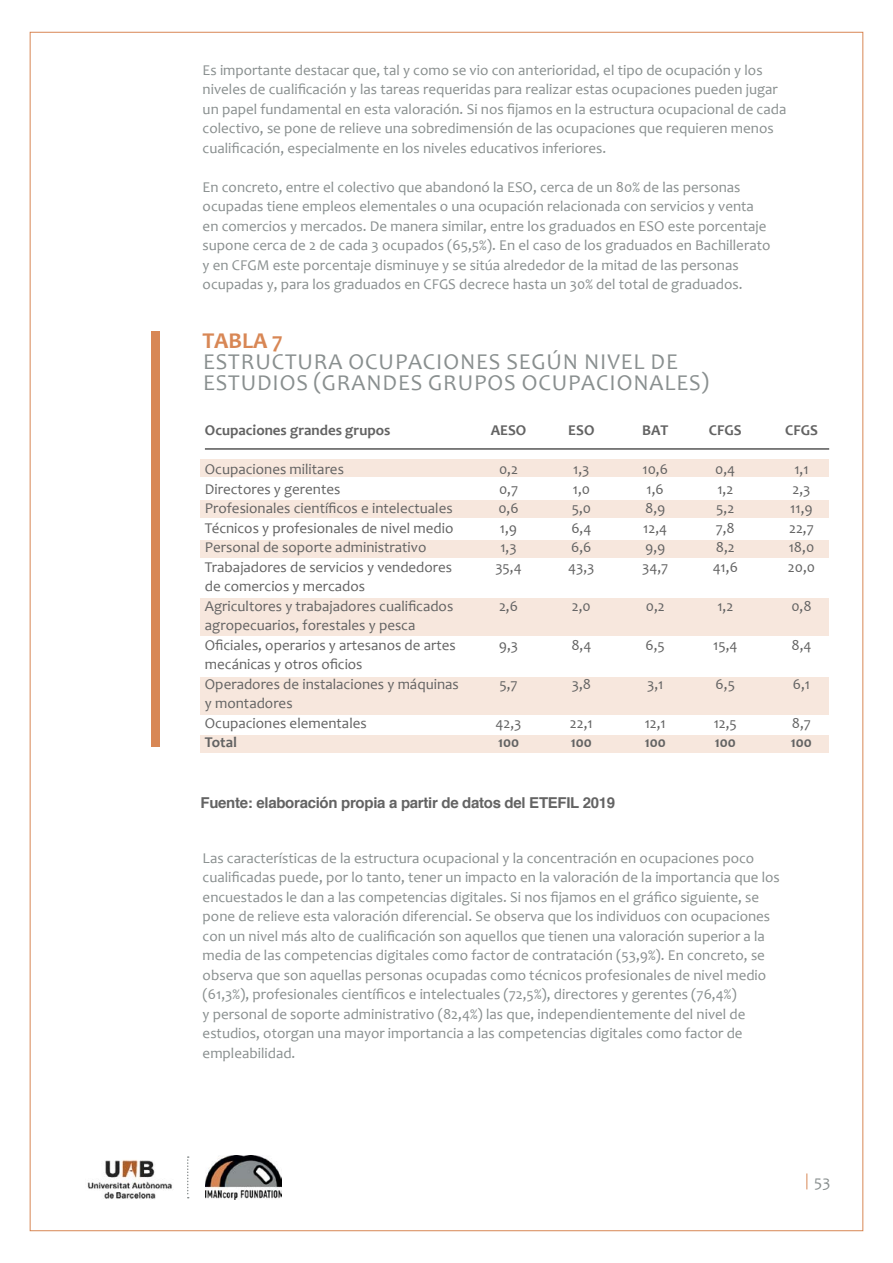
<style>
.page{position:relative;width:893px;height:1263px;background:#fff}
.page>*{position:absolute;margin:0;border:0;box-sizing:border-box;transform-origin:0 0}
.t1{font:22.65px/21.1px "Candara";letter-spacing:.04em;color:#898f8f}
.t2{font:700 22.65px "Candara";color:#d88755}
.t3{font:16.5px "Candara";color:#898f8f}
.t4{font:15px/19.5px "Candara";color:#898f8f}
.t5{font:15px/19.5px "Candara";color:#636363;text-align:center}
.t6{font:700 15px "Candara";color:#636363}
.t7{font:700 15px "Helvetica";letter-spacing:-.02em;color:#636363}
</style>
<div class="page">
<img style="left:206px;top:1155px;width:75px;height:44px">
<img style="left:87px;top:1160px;width:85px;height:39px">
<svg style="left:187px;top:1156px;width:2px;height:42px"></svg>
<svg style="left:806px;top:1173px;width:1px;height:16px"></svg>
<div style="left:151px;top:332px;width:9px;height:415px;background:#d88755"></div>
<div style="left:201px;top:460px;width:628px;height:17px;background:#f7e7dd"></div>
<div style="left:201px;top:500px;width:628px;height:17px;background:#f7e7dd"></div>
<div style="left:201px;top:540px;width:628px;height:18px;background:#f7e7dd"></div>
<div style="left:201px;top:735px;width:628px;height:18px;background:#f7e7dd"></div>
<div style="left:201px;top:677px;width:628px;height:37px;background:#f7e7dd"></div>
<div style="left:201px;top:599px;width:628px;height:37px;background:#f7e7dd"></div>
<hr style="left:205px;top:449px;width:624px;height:1px;background:#000">
<p class="t4" style="left:203px;top:60px;width:585px">Es importante destacar que, tal y como se vio con anterioridad, el tipo de ocupación y los niveles de cualificación y las tareas requeridas para realizar estas ocupaciones pueden jugar un papel fundamental en esta valoración. Si nos fijamos en la estructura ocupacional de cada colectivo, se pone de relieve una sobredimensión de las ocupaciones que requieren menos cualificación, especialmente en los niveles educativos inferiores.</p>
<p class="t4" style="left:203px;top:177px;width:569px">En concreto, entre el colectivo que abandonó la ESO, cerca de un 80% de las personas ocupadas tiene empleos elementales o una ocupación relacionada con servicios y venta en comercios y mercados. De manera similar, entre los graduados en ESO este porcentaje supone cerca de 2 de cada 3 ocupados (65,5%). En el caso de los graduados en Bachillerato y en CFGM este porcentaje disminuye y se sitúa alrededor de la mitad de las personas ocupadas y, para los graduados en CFGS decrece hasta un 30% del total de graduados.</p>
<h1 class="t2" style="left:203px;top:327px;width:82px">TABLA 7</h1>
<h1 class="t1" style="left:203px;top:351px;width:508px">ESTRUCTURA OCUPACIONES SEGÚN NIVEL DE<br>ESTUDIOS (GRANDES GRUPOS OCUPACIONALES)</h1>
<p class="t6" style="left:205px;top:421px;width:187px">Ocupaciones grandes grupos</p>
<p class="t5" style="left:205px;top:460px;width:255px;text-align:left">Ocupaciones militares<br>Directores y gerentes<br>Profesionales científicos e intelectuales<br>Técnicos y profesionales de nivel medio<br>Personal de soporte administrativo<br>Trabajadores de servicios y vendedores de comercios y mercados<br>Agricultores y trabajadores cualificados agropecuarios, forestales y pesca<br>Oficiales, operarios y artesanos de artes mecánicas y otros oficios<br>Operadores de instalaciones y máquinas y montadores<br>Ocupaciones elementales</p>
<p class="t6" style="left:205px;top:733px;width:34px">Total</p>
<p class="t6" style="left:491px;top:421px;width:37px">AESO</p>
<p class="t5" style="left:495px;top:460px;width:28px">0,2<br>0,7<br>0,6<br>1,9<br>1,3<br>35,4</p>
<p class="t5" style="left:499px;top:596px;width:20px">2,6</p>
<p class="t5" style="left:499px;top:635px;width:21px">9,3</p>
<p class="t5" style="left:499px;top:674px;width:20px">5,7</p>
<p class="t5" style="left:496px;top:713px;width:27px">42,3</p>
<p class="t6" style="left:498px;top:733px;width:23px">100</p>
<p class="t6" style="left:568px;top:421px;width:28px">ESO</p>
<p class="t5" style="left:568px;top:460px;width:28px">1,3<br>1,0<br>5,0<br>6,4<br>6,6<br>43,3</p>
<p class="t5" style="left:572px;top:596px;width:20px">2,0</p>
<p class="t5" style="left:571px;top:635px;width:22px">8,4</p>
<p class="t5" style="left:572px;top:674px;width:21px">3,8</p>
<p class="t5" style="left:570px;top:713px;width:24px">22,1</p>
<p class="t6" style="left:571px;top:733px;width:23px">100</p>
<p class="t6" style="left:709px;top:421px;width:34px">CFGS</p>
<p class="t5" style="left:713px;top:460px;width:27px">0,4<br>1,2<br>5,2<br>7,8<br>8,2<br>41,6</p>
<p class="t5" style="left:717px;top:596px;width:17px">1,2</p>
<p class="t5" style="left:713px;top:635px;width:26px">15,4</p>
<p class="t5" style="left:716px;top:674px;width:21px">6,5</p>
<p class="t5" style="left:714px;top:713px;width:25px">12,5</p>
<p class="t6" style="left:715px;top:733px;width:23px">100</p>
<p class="t6" style="left:642px;top:421px;width:27px">BAT</p>
<p class="t5" style="left:642px;top:460px;width:28px;text-align:left">10,6<br>1,6<br>8,9<br>12,4<br>9,9<br>34,7</p>
<p class="t5" style="left:646px;top:596px;width:20px">0,2</p>
<p class="t5" style="left:645px;top:635px;width:21px">6,5</p>
<p class="t5" style="left:647px;top:674px;width:18px">3,1</p>
<p class="t5" style="left:645px;top:713px;width:23px">12,1</p>
<p class="t6" style="left:645px;top:733px;width:23px">100</p>
<p class="t7" style="left:201px;top:790px;width:416px">Fuente: elaboración propia a partir de datos del ETEFIL 2019</p>
<p class="t6" style="left:785px;top:421px;width:34px">CFGS</p>
<p class="t5" style="left:788px;top:460px;width:29px">1,1<br>2,3<br>11,9<br>22,7<br>18,0<br>20,0</p>
<p class="t5" style="left:791px;top:596px;width:22px">0,8</p>
<p class="t5" style="left:791px;top:635px;width:22px">8,4</p>
<p class="t5" style="left:793px;top:674px;width:19px">6,1</p>
<p class="t5" style="left:792px;top:713px;width:21px">8,7</p>
<p class="t6" style="left:791px;top:733px;width:23px">100</p>
<p class="t4" style="left:203px;top:848px;width:579px">Las características de la estructura ocupacional y la concentración en ocupaciones poco cualificadas puede, por lo tanto, tener un impacto en la valoración de la importancia que los encuestados le dan a las competencias digitales. Si nos fijamos en el gráfico siguiente, se pone de relieve esta valoración diferencial. Se observa que los individuos con ocupaciones con un nivel más alto de cualificación son aquellos que tienen una valoración superior a la media de las competencias digitales como factor de contratación (53,9%). En concreto, se observa que son aquellas personas ocupadas como técnicos profesionales de nivel medio (61,3%), profesionales científicos e intelectuales (72,5%), directores y gerentes (76,4%)<br>y personal de soporte administrativo (82,4%) las que, independientemente del nivel de estudios, otorgan una mayor importancia a las competencias digitales como factor de empleabilidad.</p>
<p class="t3" style="left:814px;top:1171px;width:18px">53</p>
</div>
